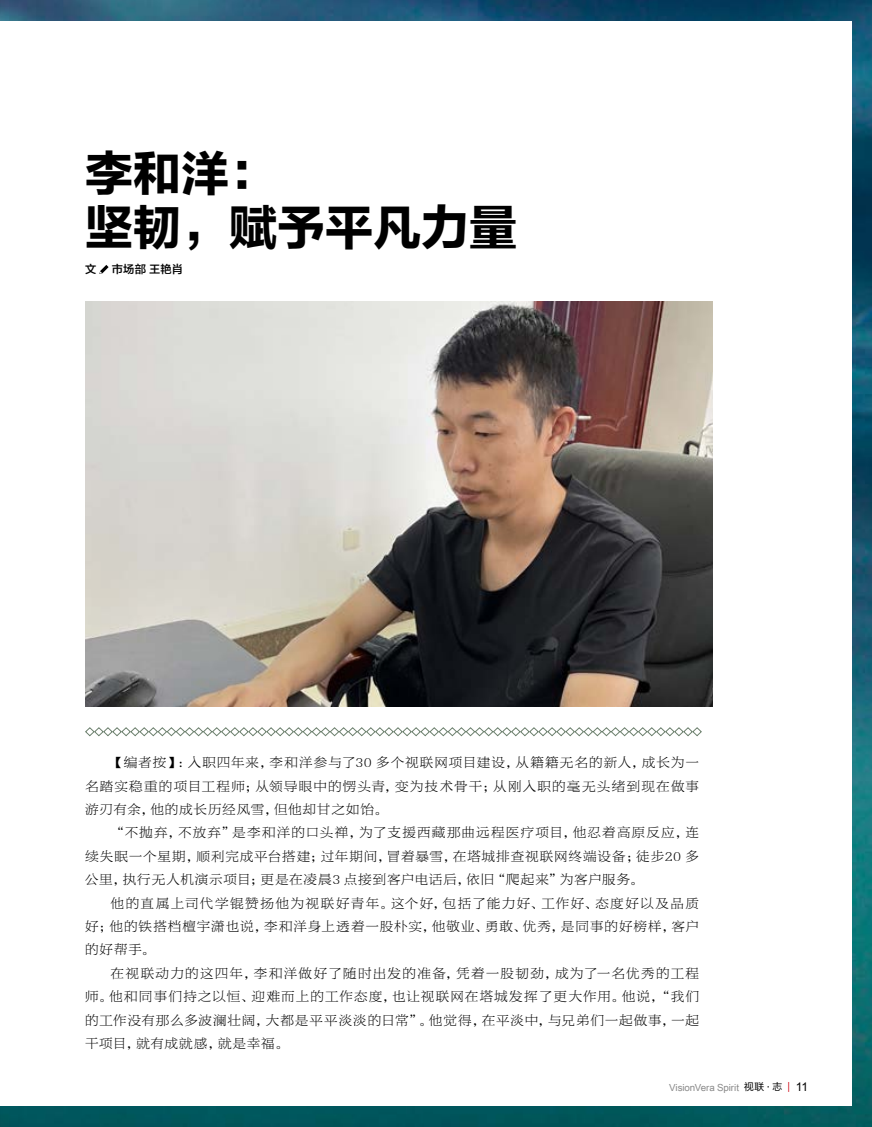
<style>
.page{position:relative;width:872px;height:1127px;background:#fff}
.page>*{position:absolute;margin:0;border:0;box-sizing:border-box;transform-origin:0 0}
.t1{font:48px/54px "FZLTDHK GBK1 0";color:#000}
.t2{font:13.5px/23.4px "FZBYSK GBK1 0";letter-spacing:.07em;color:#000;text-align:justify}
.t3{font:11.25px "FZLTZHK GBK1 0";letter-spacing:.02em;color:#000}
.t4{font:9.75px "Dok Champa";letter-spacing:-.01em;color:#898989}
.t5{font:9.75px "Dok Champa";letter-spacing:-.005em;color:#9fa0a0}
.s1{font-family:"FZLTHJW GB1 0";color:#000}
.s2{font-family:"FZLTHJW GB1 0";color:#cf000e}
.s3{font-family:"FZLTHJW GB1 0";font-size:12px;color:#000}
.s4{font-family:"Arial";font-size:12px;color:#000}
</style>
<div class="page">
<img style="left:0;top:0;width:872px;height:1127px">
<div style="left:0;top:21px;width:851px;height:1085px;background:#fff"></div>
<svg style="left:85px;top:727px;width:617px;height:10px"></svg>
<img style="left:85px;top:302px;width:627px;height:405px">
<svg style="left:99px;top:265px;width:10px;height:9px"></svg>
<h1 class="t1" style="left:85px;top:149px;width:433px">李和洋：<br>坚韧，赋予平凡力量</h1>
<p class="t3" style="left:85px;top:263px;width:13px">文</p>
<p class="t3" style="left:112px;top:263px;width:73px">市场部 王艳肖</p>
<p class="t2" style="left:85px;top:751px;width:615px;text-indent:26px">【编者按】：入职四年来，李和洋参与了30 多个视联网项目建设，从籍籍无名的新人，成长为一名踏实稳重的项目工程师；从领导眼中的愣头青，变为技术骨干；从刚入职的毫无头绪到现在做事游刃有余，他的成长历经风雪，但他却甘之如饴。</p>
<p class="t2" style="left:85px;top:821px;width:615px;text-indent:26px">“不抛弃，不放弃”是李和洋的口头禅，为了支援西藏那曲远程医疗项目，他忍着高原反应，连续失眠一个星期，顺利完成平台搭建；过年期间，冒着暴雪，在塔城排查视联网终端设备；徒步20 多公里，执行无人机演示项目；更是在凌晨3 点接到客户电话后，依旧“爬起来”为客户服务。</p>
<p class="t2" style="left:85px;top:891px;width:615px;text-indent:26px">他的直属上司代学锟赞扬他为视联好青年。这个好，包括了能力好、工作好、态度好以及品质好；他的铁搭档檀宇潇也说，李和洋身上透着一股朴实，他敬业、勇敢、优秀，是同事的好榜样，客户的好帮手。</p>
<p class="t2" style="left:85px;top:962px;width:615px;text-indent:26px">在视联动力的这四年，李和洋做好了随时出发的准备，凭着一股韧劲，成为了一名优秀的工程师。他和同事们持之以恒、迎难而上的工作态度，也让视联网在塔城发挥了更大作用。他说，“我们的工作没有那么多波澜壮阔，大都是平平淡淡的日常”。他觉得，在平淡中，与兄弟们一起做事，一起干项目，就有成就感，就是幸福。</p>
<p class="t5" style="left:674px;top:1080px;width:140px">VisionVera Sp rit <span class="s1">视联 </span><sup>.</sup> <span class="s1">志</span> <span class="s2">|</span> <span class="s3">1</span></p>
<p class="t4" style="left:669px;top:1080px;width:141px">VisionVera Spirit <span class="s1">视联 </span><sup>.</sup> <span class="s1">志</span> <span class="s2">|</span> <span class="s4">11</span></p>
</div>
